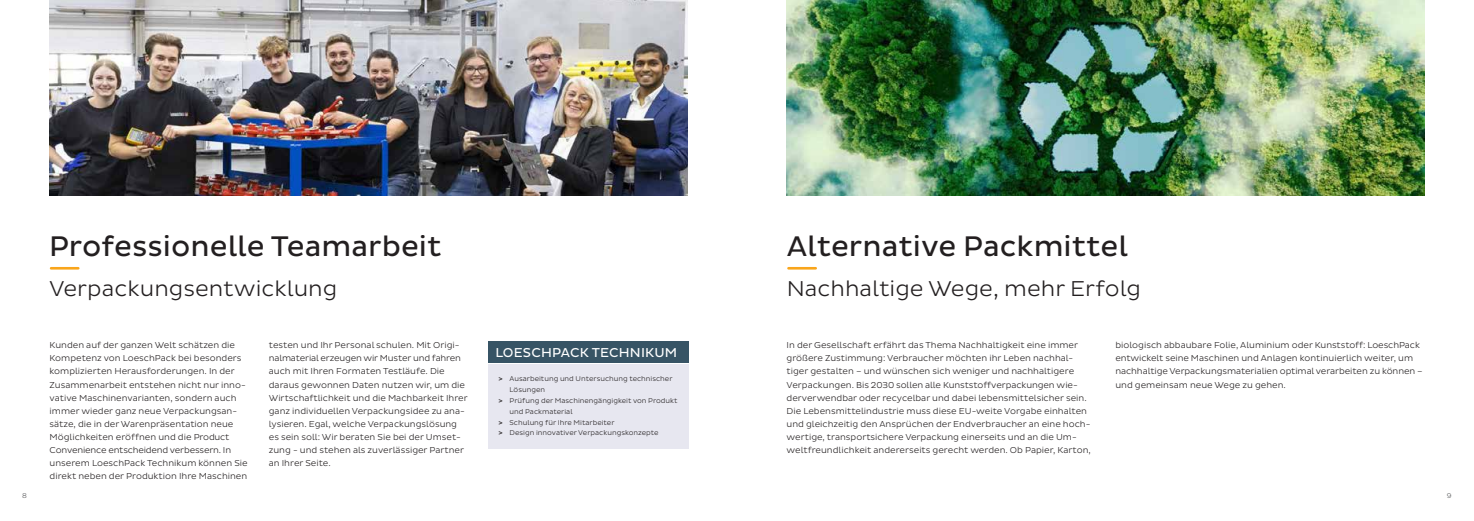
<style>
.page{position:relative;width:1474px;height:521px;background:#fff}
.page>*{position:absolute;margin:0;border:0;box-sizing:border-box;transform-origin:0 0}
.t1{font:28.88px "Pluto Sans";color:#231f20}
.t2{font:300 21.88px "Pluto Sans";color:#231f20}
.t3{font:13.12px "Pluto Sans";letter-spacing:.015em;color:#fff}
.t4{font:300 8.75px/13.1px "Pluto Sans";color:#231f20}
.t5{font:300 7px "Pluto Sans";color:#231f20}
.t6{font:300 7px "Pluto Sans";color:#57585a}
.s1{font-weight:500}
</style>
<div class="page">
<img style="left:50px;top:0;width:637px;height:195px">
<img style="left:786px;top:0;width:638px;height:195px">
<div style="left:488px;top:341px;width:200px;height:21px;background:#375465"></div>
<div style="left:488px;top:365px;width:200px;height:84px;background:#e7e7f0"></div>
<hr style="left:51px;top:267px;width:27px;height:3px;background:#f9a51b">
<hr style="left:788px;top:267px;width:27px;height:3px;background:#f9a51b">
<h1 class="t1" style="left:49px;top:229px;width:394px">Professionelle Teamarbeit</h1>
<h2 class="t2" style="left:49px;top:275px;width:290px">Verpackungsentwicklung</h2>
<h1 class="t1" style="left:786px;top:229px;width:343px">Alternative Packmittel</h1>
<h2 class="t2" style="left:786px;top:275px;width:356px">Nachhaltige Wege, mehr Erfolg</h2>
<p class="t4" style="left:50px;top:339px;width:199px">Kunden auf der ganzen Welt schätzen die Kompetenz von LoeschPack bei besonders komplizierten Herausforderungen. In der Zusammenarbeit entstehen nicht nur inno&shy;vative Maschinenvarianten, sondern auch immer wieder ganz neue Verpackungsan&shy;sätze, die in der Warenpräsentation neue Möglichkeiten eröffnen und die Product Convenience entscheidend verbessern. In unserem LoeschPack Technikum können Sie direkt neben der Produktion Ihre Maschinen</p>
<p class="t4" style="left:269px;top:339px;width:200px">testen und Ihr Personal schulen. Mit Origi&shy;nalmaterial erzeugen wir Muster und fahren auch mit Ihren Formaten Testläufe. Die daraus gewonnen Daten nutzen wir, um die Wirtschaftlichkeit und die Machbarkeit Ihrer ganz individuellen Verpackungsidee zu ana&shy;lysieren. Egal, welche Verpackungslösung es sein soll: Wir beraten Sie bei der Umset&shy;zung - und stehen als zuverlässiger Partner an Ihrer Seite.</p>
<p class="t4" style="left:1115px;top:339px;width:309px">biologisch abbaubare Folie, Aluminium oder Kunststoff: LoeschPack entwickelt seine Maschinen und Anlagen kontinuierlich weiter, um nachhaltige Verpackungsmaterialien optimal verarbeiten zu können – und gemeinsam neue Wege zu gehen.</p>
<p class="t4" style="left:786px;top:339px;width:306px">In der Gesellschaft erfährt das Thema Nachhaltigkeit eine immer größere Zustimmung: Verbraucher möchten ihr Leben nachhal&shy;tiger gestalten – und wünschen sich weniger und nachhaltigere Verpackungen. Bis 2030 sollen alle Kunststoffverpackungen wie&shy;derverwendbar oder recycelbar und dabei lebensmittelsicher sein.<br>Die Lebensmittelindustrie muss diese EU-weite Vorgabe einhalten und gleichzeitig den Ansprüchen der Endverbraucher an eine hoch&shy;wertige, transportsichere Verpackung einerseits und an die Um&shy;weltfreundlichkeit andererseits gerecht werden. Ob Papier, Karton,</p>
<h3 class="t3" style="left:495px;top:344px;width:183px">LOESCHPACK TECHNIKUM</h3>
<p class="t5" style="left:498px;top:374px;width:176px"><span class="s1">&gt;</span> Ausarbeitung und Untersuchung technischer</p>
<p class="t5" style="left:509px;top:385px;width:37px">Lösungen</p>
<p class="t5" style="left:498px;top:396px;width:181px"><span class="s1">&gt;</span> Prüfung der Maschinengängigkeit von Produkt</p>
<p class="t5" style="left:509px;top:407px;width:64px">und Packmaterial</p>
<p class="t5" style="left:498px;top:418px;width:118px"><span class="s1">&gt;</span> Schulung für Ihre Mitarbeiter</p>
<p class="t5" style="left:498px;top:429px;width:162px"><span class="s1">&gt;</span> Design innovativer Verpackungskonzepte</p>
<p class="t6" style="left:22px;top:491px;width:6px">8</p>
<p class="t6" style="left:1446px;top:491px;width:6px">9</p>
</div>
